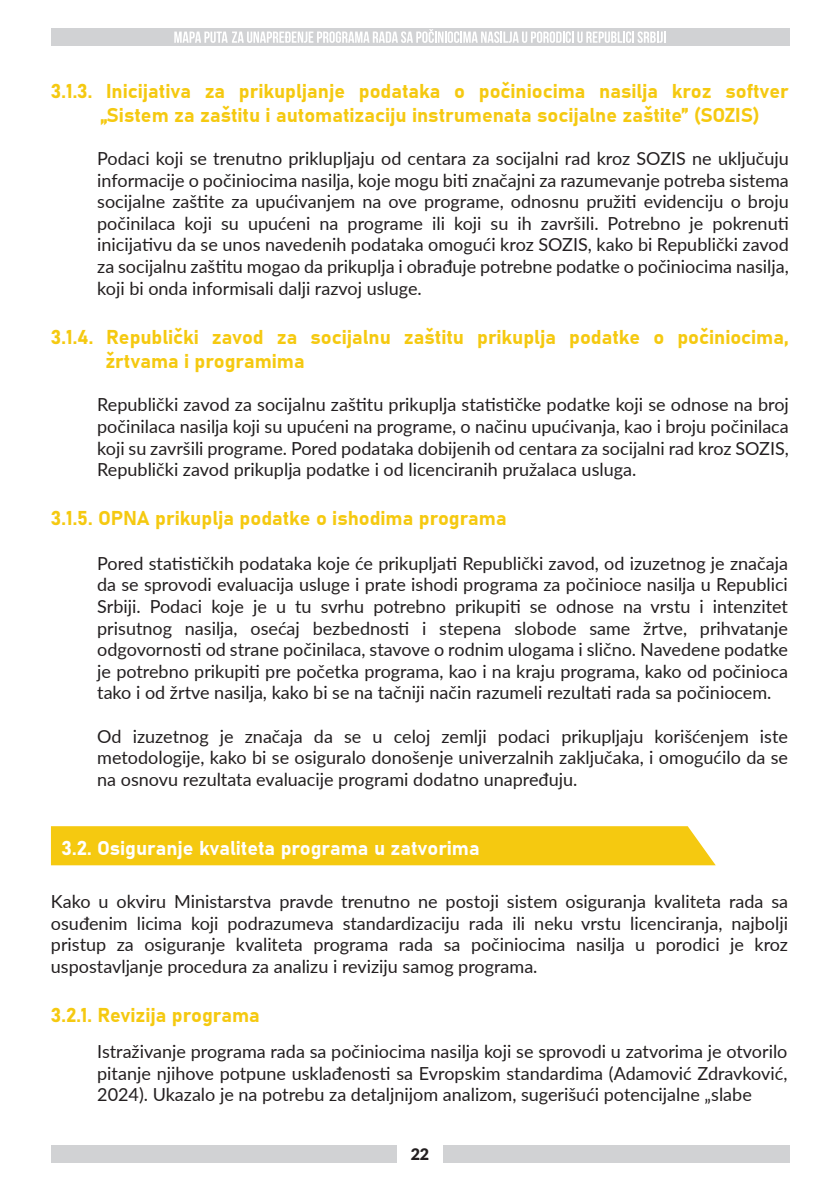
<style>
.page{position:relative;width:840px;height:1191px;background:#fff}
.page>*{position:absolute;margin:0;border:0;box-sizing:border-box;transform-origin:0 0}
.t1{font:20px/24px "Bahnschrift";color:#f5c910}
.t2{font:20px "Bahnschrift";color:#fff}
.t3{font:18px/21.6px "Lato";color:#231f20;text-align:justify}
.t4{font:900 16px "Lato";color:#231f20}
</style>
<div class="page">
<div style="left:51px;top:826px;width:664px;height:39px;background:#f5c910"></div>
<div style="left:51px;top:1145px;width:737px;height:17px;background:#d1d2d4"></div>
<div style="left:397px;top:1145px;width:45px;height:17px;background:#fff"></div>
<div style="left:51px;top:28px;width:737px;height:18px;background:#d1d2d4"></div>
<svg style="left:174px;top:29px;width:491px;height:14px"></svg>
<p class="t1" style="left:101px;top:77px;width:689px;text-indent:-50px">3.1.3. Inicijativa za prikupljanje podataka o počiniocima nasilja kroz softver „Sistem za zaštitu i automatizaciju instrumenata socijalne zaštite” (SOZIS)</p>
<p class="t3" style="left:97px;top:147px;width:692px">Podaci koji se trenutno priklupljaju od centara za socijalni rad kroz SOZIS ne uključuju informacije o počiniocima nasilja, koje mogu biti značajni za razumevanje potreba sistema socijalne zaštite za upućivanjem na ove programe, odnosnu pružiti evidenciju o broju počinilaca koji su upućeni na programe ili koji su ih završili. Potrebno je pokrenuti inicijativu da se unos navedenih podataka omogući kroz SOZIS, kako bi Republički zavod za socijalnu zaštitu mogao da prikuplja i obrađuje potrebne podatke o počiniocima nasilja, koji bi onda informisali dalji razvoj usluge.</p>
<p class="t1" style="left:105px;top:324px;width:684px;text-indent:-54px">3.1.4. Republički zavod za socijalnu zaštitu prikuplja podatke o počiniocima, žrtvama i programima</p>
<p class="t3" style="left:97px;top:393px;width:693px">Republički zavod za socijalnu zaštitu prikuplja statističke podatke koji se odnose na broj počinilaca nasilja koji su upućeni na programe, o načinu upućivanja, kao i broju počinilaca koji su završili programe. Pored podataka dobijenih od centara za socijalni rad kroz SOZIS, Republički zavod prikuplja podatke i od licenciranih pružalaca usluga.</p>
<p class="t1" style="left:51px;top:505px;width:457px">3.1.5. OPNA prikuplja podatke o ishodima programa</p>
<p class="t3" style="left:97px;top:551px;width:692px">Pored statističkih podataka koje će prikupljati Republički zavod, od izuzetnog je značaja da se sprovodi evaluacija usluge i prate ishodi programa za počinioce nasilja u Republici Srbiji. Podaci koje je u tu svrhu potrebno prikupiti se odnose na vrstu i intenzitet prisutnog nasilja, osećaj bezbednosti i stepena slobode same žrtve, prihvatanje odgovornosti od strane počinilaca, stavove o rodnim ulogama i slično. Navedene podatke je potrebno prikupiti pre početka programa, kao i na kraju programa, kako od počinioca tako i od žrtve nasilja, kako bi se na tačniji način razumeli rezultati rada sa počiniocem.</p>
<p class="t3" style="left:97px;top:724px;width:692px">Od izuzetnog je značaja da se u celoj zemlji podaci prikupljaju korišćenjem iste metodologije, kako bi se osiguralo donošenje univerzalnih zaključaka, i omogućilo da se na osnovu rezultata evaluacije programi dodatno unapređuju.</p>
<p class="t2" style="left:62px;top:833px;width:419px">3.2. Osiguranje kvaliteta programa u zatvorima</p>
<p class="t3" style="left:51px;top:889px;width:738px">Kako u okviru Ministarstva pravde trenutno ne postoji sistem osiguranja kvaliteta rada sa osuđenim licima koji podrazumeva standardizaciju rada ili neku vrstu licenciranja, najbolji pristup za osiguranje kvaliteta programa rada sa počiniocima nasilja u porodici je kroz uspostavljanje procedura za analizu i reviziju samog programa.</p>
<p class="t1" style="left:51px;top:1001px;width:210px">3.2.1. Revizija programa</p>
<p class="t3" style="left:97px;top:1039px;width:691px">Istraživanje programa rada sa počiniocima nasilja koji se sprovodi u zatvorima je otvorilo pitanje njihove potpune usklađenosti sa Evropskim standardima (Adamović Zdravković, 2024). Ukazalo je na potrebu za detaljnijom analizom, sugerišući potencijalne „slabe</p>
<p class="t4" style="left:410px;top:1141px;width:20px">22</p>
</div>
